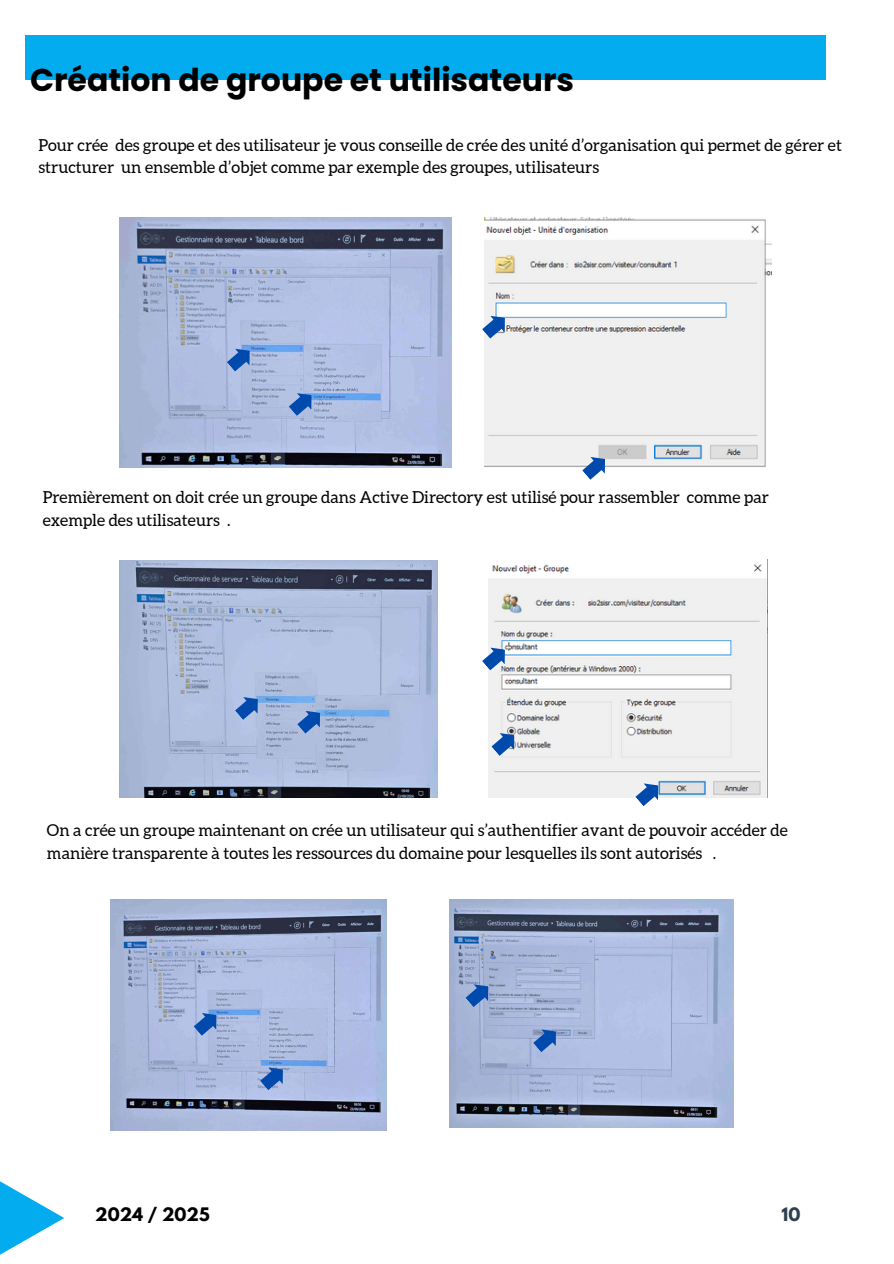
<style>
.page{position:relative;width:894px;height:1264px;background:#fff}
.page>*{position:absolute;margin:0;border:0;box-sizing:border-box;transform-origin:0 0}
.t1{font:700 31.5px "Poppins";color:#000}
.t2{font:16.5px/22.5px "Aleo";color:#000}
.t3{font:700 16.5px "League Spartan";color:#000}
.t4{font:700 16.5px "League Spartan";color:#2e3f51}
</style>
<div class="page">
<div style="left:25px;top:35px;width:800px;height:45px;background:#02acee"></div>
<img style="left:119px;top:218px;width:332px;height:249px">
<svg style="left:227px;top:349px;width:22px;height:22px"></svg>
<svg style="left:288px;top:393px;width:23px;height:23px"></svg>
<img style="left:484px;top:218px;width:287px;height:249px">
<svg style="left:482px;top:316px;width:22px;height:23px"></svg>
<svg style="left:582px;top:457px;width:23px;height:23px"></svg>
<img style="left:119px;top:560px;width:318px;height:237px">
<svg style="left:235px;top:697px;width:23px;height:23px"></svg>
<svg style="left:297px;top:710px;width:23px;height:23px"></svg>
<img style="left:488px;top:564px;width:278px;height:233px">
<svg style="left:491px;top:733px;width:23px;height:23px"></svg>
<svg style="left:635px;top:783px;width:23px;height:23px"></svg>
<svg style="left:482px;top:647px;width:22px;height:23px"></svg>
<img style="left:449px;top:899px;width:283px;height:228px">
<svg style="left:0;top:1181px;width:64px;height:73px"></svg>
<img style="left:110px;top:899px;width:276px;height:231px">
<svg style="left:193px;top:1013px;width:23px;height:22px"></svg>
<svg style="left:260px;top:1067px;width:23px;height:23px"></svg>
<svg style="left:465px;top:984px;width:23px;height:23px"></svg>
<svg style="left:533px;top:1029px;width:23px;height:23px"></svg>
<p class="t1" style="left:30px;top:58px;width:545px">Création de groupe et utilisateurs</p>
<p class="t2" style="left:38px;top:134px;width:804px">Pour crée des groupe et des utilisateur je vous conseille de crée des unité d’organisation qui permet de gérer et structurer un ensemble d’objet comme par exemple des groupes, utilisateurs</p>
<p class="t2" style="left:43px;top:486px;width:727px">Premièrement on doit crée un groupe dans Active Directory est utilisé pour rassembler comme par exemple des utilisateurs .</p>
<p class="t2" style="left:47px;top:819px;width:742px">On a crée un groupe maintenant on crée un utilisateur qui s’authentifier avant de pouvoir accéder de manière transparente à toutes les ressources du domaine pour lesquelles ils sont autorisés .</p>
<h2 class="t3" style="left:95px;top:1206px;width:116px">2024 / 2025</h2>
<p class="t4" style="left:781px;top:1206px;width:20px">10</p>
</div>
